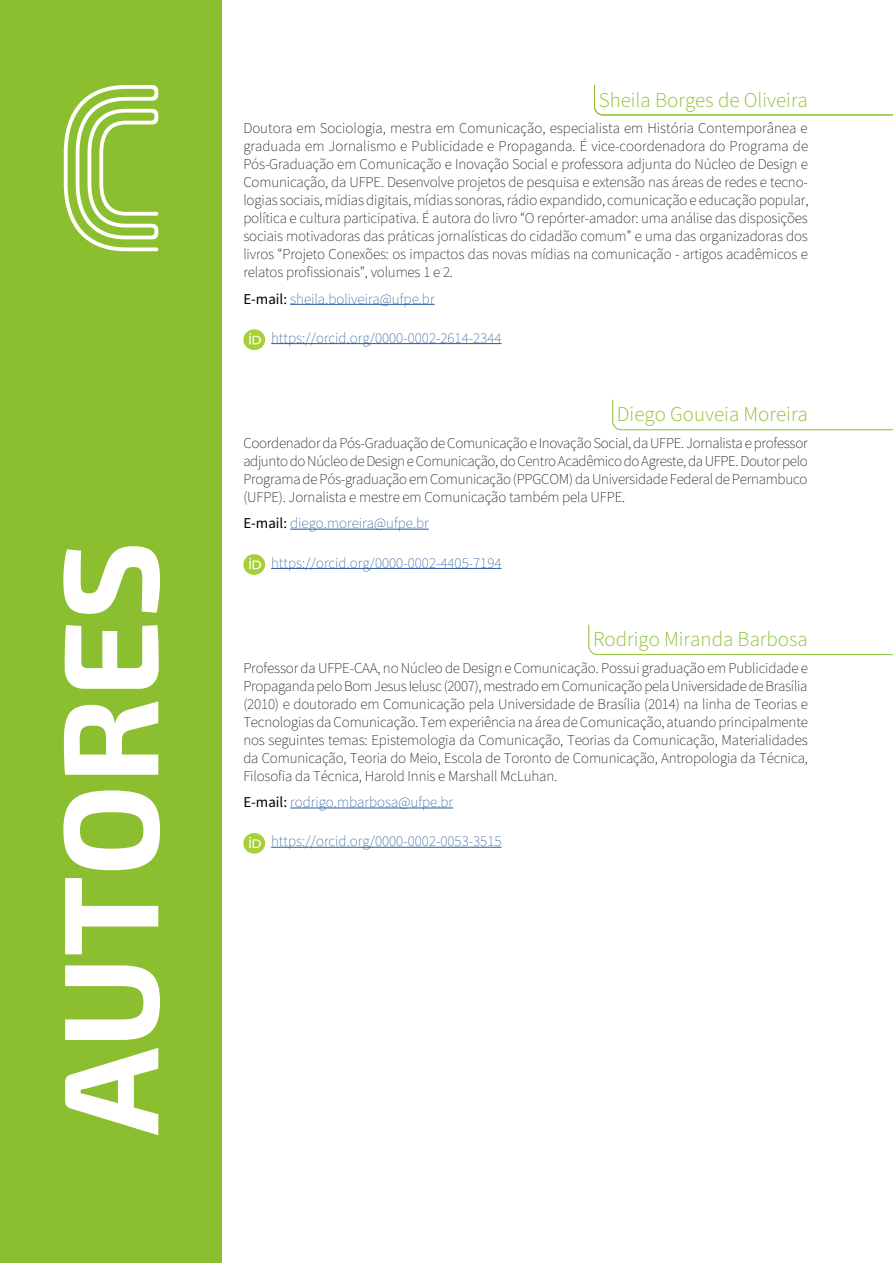
<style>
.page{position:relative;width:893px;height:1263px;background:#fff}
.page>*{position:absolute;margin:0;border:0;box-sizing:border-box;transform-origin:0 0}
.t1{font:700 135px "Exo 2.0";color:#fff}
.t2{font:300 21px "Source Sans Pro";color:#8cbf30}
.t3{font:200 15px/18px "Source Sans Pro";letter-spacing:-.01em;color:#000;text-align:justify}
.t4{font:200 15px "Source Sans Pro";color:#275b9b}
.s1{font-weight:400;color:#000}
</style>
<div class="page">
<div style="left:0;top:0;width:222px;height:1263px;background:#8cbf30"></div>
<svg style="left:64px;top:85px;width:95px;height:166px"></svg>
<svg style="left:594px;top:85px;width:299px;height:30px"></svg>
<hr style="left:290px;top:304px;width:145px;height:1px;background:#275b9b">
<hr style="left:271px;top:343px;width:231px;height:1px;background:#275b9b">
<svg style="left:612px;top:399px;width:281px;height:31px"></svg>
<hr style="left:290px;top:529px;width:139px;height:1px;background:#275b9b">
<hr style="left:271px;top:568px;width:231px;height:1px;background:#275b9b">
<svg style="left:588px;top:624px;width:305px;height:31px"></svg>
<hr style="left:290px;top:808px;width:163px;height:1px;background:#275b9b">
<hr style="left:271px;top:847px;width:231px;height:1px;background:#275b9b">
<div style="left:243px;top:329px;width:22px;height:21px;background:#a6cf38;border-radius:50%"></div>
<svg style="left:249px;top:333px;width:12px;height:11px"></svg>
<div style="left:243px;top:554px;width:22px;height:21px;background:#a6cf38;border-radius:50%"></div>
<svg style="left:249px;top:558px;width:12px;height:11px"></svg>
<div style="left:243px;top:833px;width:22px;height:21px;background:#a6cf38;border-radius:50%"></div>
<svg style="left:249px;top:837px;width:12px;height:11px"></svg>
<h1 class="t1" style="left:30px;top:1135px;width:596px;rotate:-90deg">AUTORES</h1>
<h2 class="t2" style="left:599px;top:86px;width:211px">Sheila Borges de Oliveira</h2>
<p class="t3" style="left:243px;top:119px;width:567px">Doutora em Sociologia, mestra em Comunicação, especialista em História Contemporânea e graduada em Jornalismo e Publicidade e Propaganda. É vice-coordenadora do Programa de Pós-Graduação em Comunicação e Inovação Social e professora adjunta do Núcleo de Design e Comunicação, da UFPE. Desenvolve projetos de pesquisa e extensão nas áreas de redes e tecno&shy;logias sociais, mídias digitais, mídias sonoras, rádio expandido, comunicação e educação popular, política e cultura participativa. É autora do livro “O repórter-amador: uma análise das disposições sociais motivadoras das práticas jornalísticas do cidadão comum” e uma das organizadoras dos livros “Projeto Conexões: os impactos das novas mídias na comunicação - artigos acadêmicos e relatos profissionais”, volumes 1 e 2.</p>
<p class="t4" style="left:243px;top:290px;width:193px"><span class="s1">E-mail:</span> sheila.boliveira@ufpe.br</p>
<p class="t4" style="left:271px;top:329px;width:232px">https://orcid.org/0000-0002-2614-2344</p>
<h2 class="t2" style="left:617px;top:400px;width:192px">Diego Gouveia Moreira</h2>
<p class="t3" style="left:243px;top:434px;width:566px">Coordenador da Pós-Graduação de Comunicação e Inovação Social, da UFPE. Jornalista e professor adjunto do Núcleo de Design e Comunicação, do Centro Acadêmico do Agreste, da UFPE. Doutor pelo Programa de Pós-graduação em Comunicação (PPGCOM) da Universidade Federal de Pernambuco (UFPE). Jornalista e mestre em Comunicação também pela UFPE.</p>
<p class="t4" style="left:243px;top:514px;width:187px"><span class="s1">E-mail:</span> diego.moreira@ufpe.br</p>
<p class="t4" style="left:271px;top:554px;width:232px">https://orcid.org/0000-0002-4405-7194</p>
<h2 class="t2" style="left:593px;top:625px;width:216px">Rodrigo Miranda Barbosa</h2>
<p class="t3" style="left:243px;top:659px;width:566px">Professor da UFPE-CAA, no Núcleo de Design e Comunicação. Possui graduação em Publicidade e Propaganda pelo Bom Jesus Ielusc (2007), mestrado em Comunicação pela Universidade de Brasília (2010) e doutorado em Comunicação pela Universidade de Brasília (2014) na linha de Teorias e Tecnologias da Comunicação. Tem experiência na área de Comunicação, atuando principalmente nos seguintes temas: Epistemologia da Comunicação, Teorias da Comunicação, Materialidades da Comunicação, Teoria do Meio, Escola de Toronto de Comunicação, Antropologia da Técnica, Filosofia da Técnica, Harold Innis e Marshall McLuhan.</p>
<p class="t4" style="left:243px;top:793px;width:211px"><span class="s1">E-mail:</span> rodrigo.mbarbosa@ufpe.br</p>
<p class="t4" style="left:271px;top:832px;width:232px">https://orcid.org/0000-0002-0053-3515</p>
</div>
